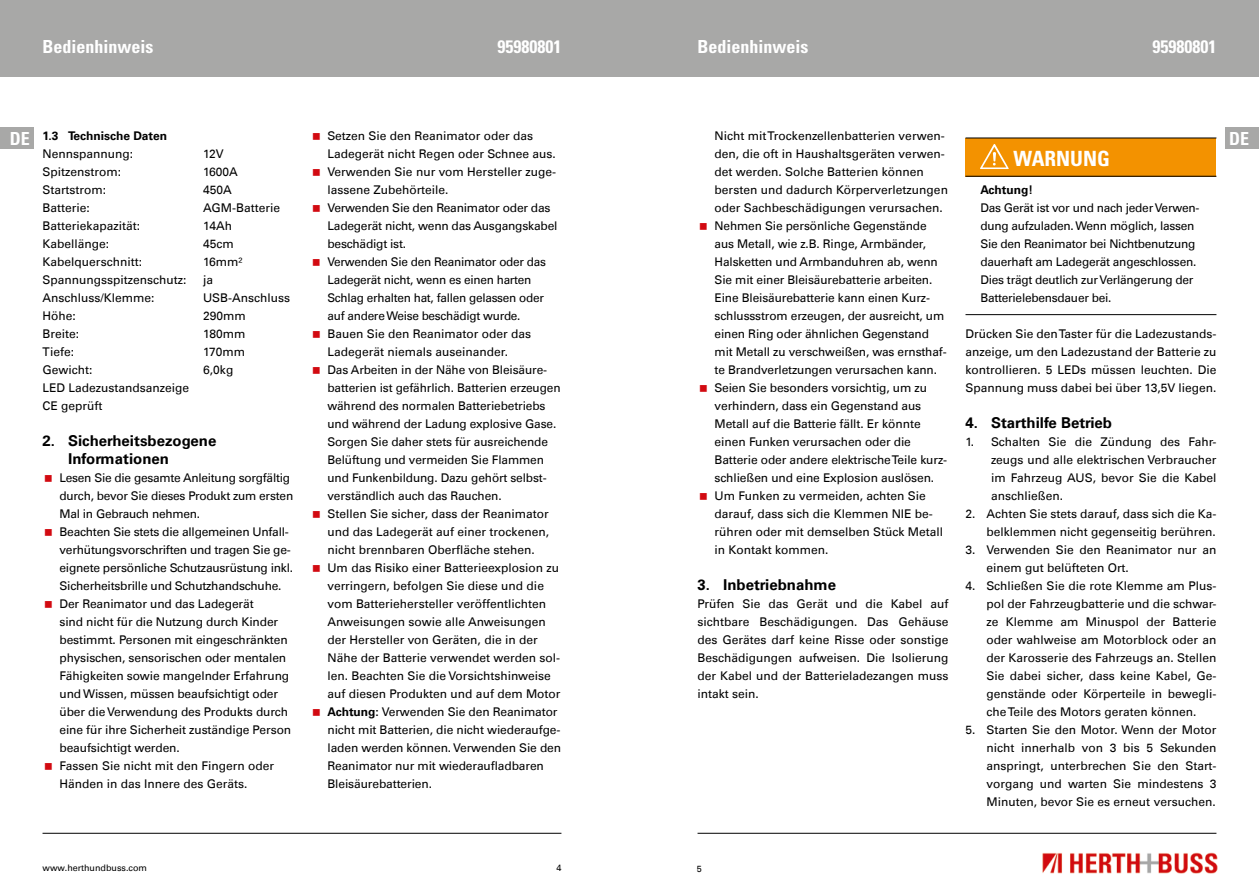
<style>
.page{position:relative;width:1259px;height:893px;background:#fff}
.page>*{position:absolute;margin:0;border:0;box-sizing:border-box;transform-origin:0 0}
.t1{font:700 condensed 21px "Univers";color:#fff}
.t2{font:700 condensed 18px "Univers";color:#fff}
.t3{font:700 15px/18px "Univers Com 65";color:#000}
.t4{font:12px/18px "Univers Com 55 Roman";letter-spacing:-.01em;color:#000}
.t5{font:700 12px "Univers Com 65";color:#000}
.t6{font:9px "Univers Com 55 Roman";color:#000}
.s1{font-family:"Univers Com 65";font-weight:700}
</style>
<div class="page">
<div style="left:0;top:0;width:629px;height:77px;background:#a8a8a7"></div>
<div style="left:629px;top:0;width:630px;height:77px;background:#a8a8a7"></div>
<img style="left:1042px;top:852px;width:176px;height:22px">
<hr style="left:43px;top:833px;width:518px;height:1px;background:#000">
<hr style="left:697px;top:833px;width:519px;height:1px;background:#000">
<div style="left:1225px;top:128px;width:34px;height:21px;background:#a8a8a7"></div>
<div style="left:0;top:128px;width:34px;height:21px;background:#a8a8a7"></div>
<div style="left:965px;top:138px;width:251px;height:38px;background:#f39200"></div>
<hr style="left:965px;top:138px;width:251px;height:1px;background:#000">
<hr style="left:965px;top:176px;width:251px;height:1px;background:#000">
<hr style="left:965px;top:314px;width:251px;height:1px;background:#000">
<svg style="left:980px;top:144px;width:28px;height:25px"></svg>
<h2 class="t2" style="left:43px;top:35px;width:113px">Bedienhinweis</h2>
<h2 class="t2" style="left:497px;top:35px;width:65px">95980801</h2>
<h2 class="t2" style="left:697px;top:35px;width:113px">Bedienhinweis</h2>
<h2 class="t2" style="left:1152px;top:35px;width:65px">95980801</h2>
<p class="t4" style="left:327px;top:127px;width:235px">Setzen Sie den Reanimator oder das Ladegerät nicht Regen oder Schnee aus.<br>Verwenden Sie nur vom Hersteller zuge&shy;lassene Zubehörteile.<br>Verwenden Sie den Reanimator oder das Ladegerät nicht, wenn das Ausgangskabel beschädigt ist.<br>Verwenden Sie den Reanimator oder das Ladegerät nicht, wenn es einen harten Schlag erhalten hat, fallen gelassen oder auf andere Weise beschädigt wurde.<br>Bauen Sie den Reanimator oder das Ladegerät niemals auseinander.<br>Das Arbeiten in der Nähe von Bleisäure&shy;batterien ist gefährlich. Batterien erzeugen während des normalen Batteriebetriebs und während der Ladung explosive Gase.<br>Sorgen Sie daher stets für ausreichende Belüftung und vermeiden Sie Flammen und Funkenbildung. Dazu gehört selbst&shy;verständlich auch das Rauchen.<br>Stellen Sie sicher, dass der Reanimator und das Ladegerät auf einer trockenen, nicht brennbaren Oberfläche stehen.<br>Um das Risiko einer Batterieexplosion zu verringern, befolgen Sie diese und die vom Batteriehersteller veröffentlichten Anweisungen sowie alle Anweisungen der Hersteller von Geräten, die in der Nähe der Batterie verwendet werden sol&shy;len. Beachten Sie die Vorsichtshinweise auf diesen Produkten und auf dem Motor <span class="s1">Achtung:</span> Verwenden Sie den Reanimator nicht mit Batterien, die nicht wiederaufge&shy;laden werden können. Verwenden Sie den Reanimator nur mit wiederaufladbaren Bleisäurebatterien.</p>
<p class="t4" style="left:714px;top:127px;width:235px">Nicht mit Trockenzellenbatterien verwen&shy;den, die oft in Haushaltsgeräten verwen&shy;det werden. Solche Batterien können bersten und dadurch Körperverletzungen oder Sachbeschädigungen verursachen.<br>Nehmen Sie persönliche Gegenstände aus Metall, wie z.B. Ringe, Armbänder, Halsketten und Armbanduhren ab, wenn Sie mit einer Bleisäurebatterie arbeiten.<br>Eine Bleisäurebatterie kann einen Kurz&shy;schlussstrom erzeugen, der ausreicht, um einen Ring oder ähnlichen Gegenstand mit Metall zu verschweißen, was ernsthaf&shy;te Brandverletzungen verursachen kann.<br>Seien Sie besonders vorsichtig, um zu verhindern, dass ein Gegenstand aus Metall auf die Batterie fällt. Er könnte einen Funken verursachen oder die Batterie oder andere elektrische Teile kurz&shy;schließen und eine Explosion auslösen.<br>Um Funken zu vermeiden, achten Sie darauf, dass sich die Klemmen NIE be&shy;rühren oder mit demselben Stück Metall in Kontakt kommen.</p>
<p class="t5" style="left:43px;top:128px;width:126px">1.3 Technische Daten</p>
<p class="t4" style="left:43px;top:145px;width:92px">Nennspannung:</p>
<p class="t4" style="left:203px;top:145px;width:22px">12V</p>
<p class="t4" style="left:43px;top:163px;width:80px">Spitzenstrom:</p>
<p class="t4" style="left:203px;top:163px;width:36px">1600A</p>
<p class="t4" style="left:43px;top:181px;width:65px">Startstrom:</p>
<p class="t4" style="left:203px;top:181px;width:30px">450A</p>
<p class="t4" style="left:43px;top:199px;width:49px">Batterie:</p>
<p class="t4" style="left:203px;top:199px;width:78px">AGM-Batterie</p>
<p class="t4" style="left:43px;top:217px;width:99px">Batteriekapazität:</p>
<p class="t4" style="left:203px;top:217px;width:30px">14Ah</p>
<p class="t4" style="left:43px;top:235px;width:68px">Kabellänge:</p>
<p class="t4" style="left:203px;top:235px;width:32px">45cm</p>
<p class="t4" style="left:43px;top:253px;width:101px">Kabelquerschnitt:</p>
<p class="t4" style="left:203px;top:253px;width:41px">16mm²</p>
<p class="t4" style="left:43px;top:271px;width:145px">Spannungsspitzenschutz:</p>
<p class="t4" style="left:203px;top:271px;width:12px">ja</p>
<p class="t4" style="left:43px;top:289px;width:114px">Anschluss/Klemme:</p>
<p class="t4" style="left:203px;top:289px;width:89px">USB-Anschluss</p>
<p class="t4" style="left:43px;top:307px;width:35px">Höhe:</p>
<p class="t4" style="left:203px;top:307px;width:44px">290mm</p>
<p class="t4" style="left:43px;top:325px;width:38px">Breite:</p>
<p class="t4" style="left:203px;top:325px;width:44px">180mm</p>
<p class="t4" style="left:43px;top:343px;width:33px">Tiefe:</p>
<p class="t4" style="left:203px;top:343px;width:44px">170mm</p>
<p class="t4" style="left:43px;top:361px;width:52px">Gewicht:</p>
<p class="t4" style="left:203px;top:361px;width:32px">6,0kg</p>
<p class="t4" style="left:43px;top:379px;width:148px">LED Ladezustandsanzeige<br>CE geprüft</p>
<p class="t3" style="left:68px;top:432px;width:150px;text-indent:-26px">2. Sicherheitsbezogene<br>Informationen</p>
<p class="t4" style="left:60px;top:469px;width:235px">Lesen Sie die gesamte Anleitung sorgfältig durch, bevor Sie dieses Produkt zum ersten Mal in Gebrauch nehmen.<br>Beachten Sie stets die allgemeinen Unfall&shy;verhütungsvorschriften und tragen Sie ge&shy;eignete persönliche Schutzausrüstung inkl.<br>Sicherheitsbrille und Schutzhandschuhe.<br>Der Reanimator und das Ladegerät<br>sind nicht für die Nutzung durch Kinder bestimmt. Personen mit eingeschränkten physischen, sensorischen oder mentalen Fähigkeiten sowie mangelnder Erfahrung und Wissen, müssen beaufsichtigt oder über die Verwendung des Produkts durch eine für ihre Sicherheit zuständige Person beaufsichtigt werden.<br>Fassen Sie nicht mit den Fingern oder Händen in das Innere des Geräts.</p>
<h2 class="t2" style="left:10px;top:128px;width:21px">DE</h2>
<h2 class="t2" style="left:1229px;top:128px;width:21px">DE</h2>
<h1 class="t1" style="left:1013px;top:146px;width:98px">WARNUNG</h1>
<p class="t5" style="left:980px;top:182px;width:54px">Achtung!</p>
<p class="t4" style="left:980px;top:199px;width:220px">Das Gerät ist vor und nach jeder Verwen&shy;dung aufzuladen. Wenn möglich, lassen Sie den Reanimator bei Nichtbenutzung dauerhaft am Ladegerät angeschlossen.<br>Dies trägt deutlich zur Verlängerung der Batterielebensdauer bei.</p>
<p class="t4" style="left:965px;top:325px;width:252px;text-align:justify">Drücken Sie den Taster für die Ladezustands&shy;anzeige, um den Ladezustand der Batterie zu kontrollieren. 5 LEDs müssen leuchten. Die Spannung muss dabei bei über 13,5V liegen.</p>
<p class="t3" style="left:965px;top:414px;width:148px">4. Starthilfe Betrieb</p>
<p class="t4" style="left:991px;top:433px;width:227px;text-align:justify;text-indent:-26px">1. Schalten Sie die Zündung des Fahr&shy;zeugs und alle elektrischen Verbraucher im Fahrzeug AUS, bevor Sie die Kabel anschließen.</p>
<p class="t4" style="left:965px;top:505px;width:252px;text-align:right">2. Achten Sie stets darauf, dass sich die Ka&shy;belklemmen nicht gegenseitig berühren.</p>
<p class="t4" style="left:986px;top:541px;width:231px;text-indent:-21px">3. Verwenden Sie den Reanimator nur an einem gut belüfteten Ort.</p>
<p class="t4" style="left:986px;top:577px;width:231px;text-align:justify;text-indent:-21px">4. Schließen Sie die rote Klemme am Plus&shy;pol der Fahrzeugbatterie und die schwar&shy;ze Klemme am Minuspol der Batterie oder wahlweise am Motorblock oder an der Karosserie des Fahrzeugs an. Stellen Sie dabei sicher, dass keine Kabel, Ge&shy;genstände oder Körperteile in bewegli&shy;che Teile des Motors geraten können.</p>
<p class="t4" style="left:986px;top:721px;width:231px;text-align:justify;text-indent:-21px">5. Starten Sie den Motor. Wenn der Motor nicht innerhalb von 3 bis 5 Sekunden anspringt, unterbrechen Sie den Start&shy;vorgang und warten Sie mindestens 3<br>Minuten, bevor Sie es erneut versuchen.</p>
<p class="t3" style="left:697px;top:576px;width:140px">3. Inbetriebnahme</p>
<p class="t4" style="left:697px;top:595px;width:252px;text-align:justify">Prüfen Sie das Gerät und die Kabel auf sichtbare Beschädigungen. Das Gehäuse des Gerätes darf keine Risse oder sonstige Beschädigungen aufweisen. Die Isolierung der Kabel und der Batterieladezangen muss intakt sein.</p>
<p class="t6" style="left:43px;top:862px;width:106px">www.herthundbuss.com</p>
<p class="t6" style="left:556px;top:862px;width:7px">4</p>
<p class="t6" style="left:696px;top:863px;width:7px">5</p>
</div>
